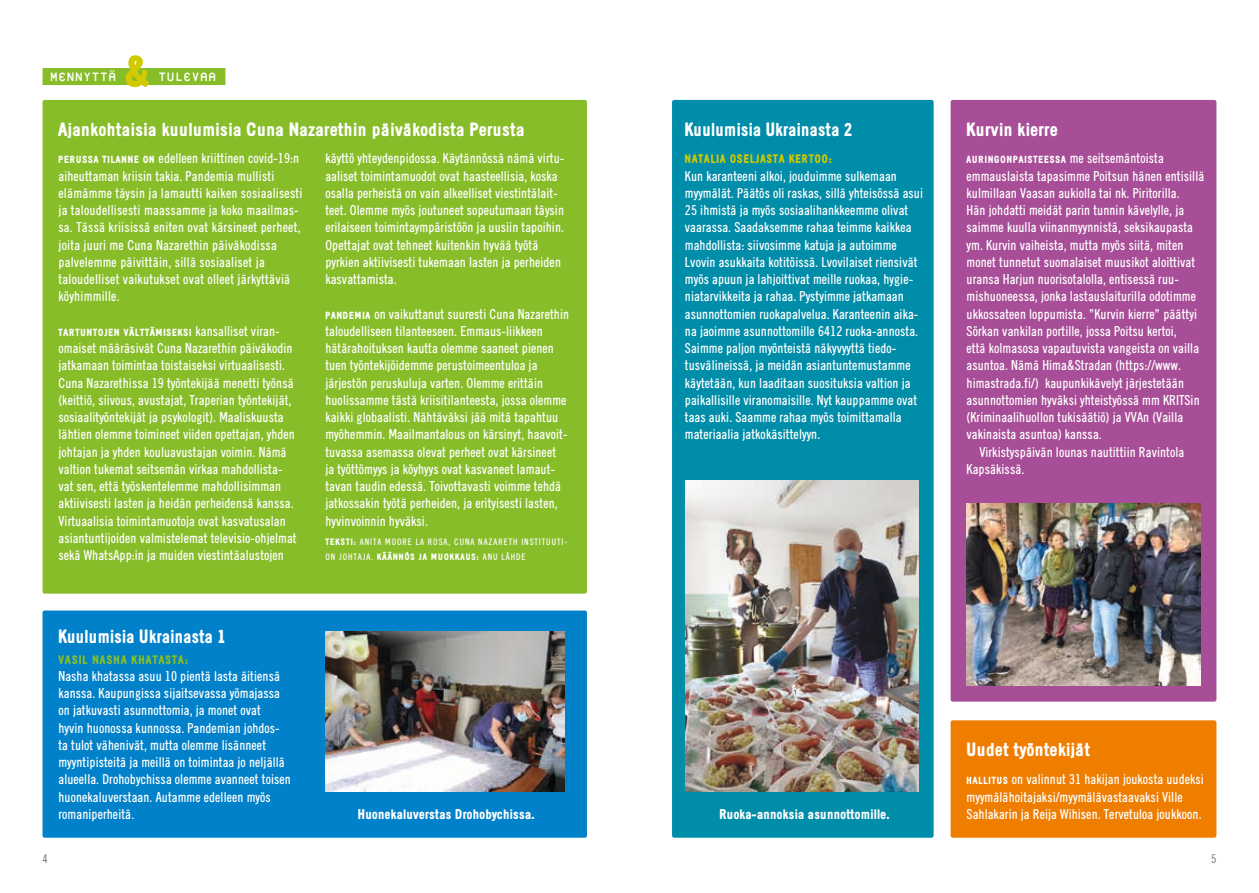
<style>
.page{position:relative;width:1259px;height:893px;background:#fff}
.page>*{position:absolute;margin:0;border:0;box-sizing:border-box;transform-origin:0 0}
.t1{font:900 18.75px "Emmaus";letter-spacing:.005em;color:#fff}
.t2{font:900 18.75px "Emmaus";letter-spacing:.005em;color:#fff;scale:.95 1}
.t3{font:18px "Platelet";color:#fff}
.t4{font:13.8px/17.2px "Emmausdemi";color:#fff}
.t5{font:900 13.8px "Emmaus";color:#fff}
.t6{font:900 12px "Emmaus";letter-spacing:.075em;color:#d1ca00;scale:.95 1}
.t7{font:900 12px "Emmaus";letter-spacing:.075em;color:#87bd29}
.t8{font:300 12px "Emmaus";color:#70706f}
.t9{font:900 10.05px "Emmaus";letter-spacing:.075em;color:#fff}
.t10{font:9px/15px "Emmausdemi";letter-spacing:.1em;color:#fff}
.s1{font-family:"Emmaus";font-weight:900;font-size:10.05px}
.s2{font-family:"Emmausdemi";font-weight:400;font-size:13.8px}
.s3{font-family:"Emmaus";font-weight:900}
</style>
<div class="page">
<div style="left:43px;top:100px;width:544px;height:494px;background:#87bd29;border-radius:2px"></div>
<div style="left:672px;top:100px;width:261px;height:738px;background:#008da9;border-radius:2px"></div>
<div style="left:43px;top:610px;width:544px;height:228px;background:#0081c9;border-radius:2px"></div>
<div style="left:950px;top:720px;width:266px;height:118px;background:#ef7d00;border-radius:2px"></div>
<img style="left:685px;top:480px;width:234px;height:311px">
<img style="left:325px;top:632px;width:240px;height:159px">
<div style="left:43px;top:68px;width:182px;height:17px;background:#87bd29"></div>
<svg style="left:125px;top:55px;width:24px;height:32px"></svg>
<div style="left:950px;top:100px;width:266px;height:602px;background:#a84d97;border-radius:2px"></div>
<img style="left:967px;top:503px;width:233px;height:183px">
<h2 class="t3" style="left:50px;top:68px;width:68px">MENNYTTÄ</h2>
<h2 class="t3" style="left:158px;top:68px;width:60px">TULEVAA</h2>
<h1 class="t1" style="left:58px;top:118px;width:468px">Ajankohtaisia kuulumisia Cuna Nazarethin päiväkodista Perusta</h1>
<h1 class="t2" style="left:685px;top:118px;width:178px">Kuulumisia Ukrainasta 2</h1>
<p class="t4" style="left:58px;top:150px;width:246px"><span class="s1">PERUSSA TILANNE ON</span> edelleen kriittinen covid-19:n aiheuttaman kriisin takia. Pandemia mullisti elämämme täysin ja lamautti kaiken sosiaalisesti ja taloudellisesti maassamme ja koko maailmas&shy;sa. Tässä kriisissä eniten ovat kärsineet perheet, joita juuri me Cuna Nazarethin päiväkodissa palvelemme päivittäin, sillä sosiaaliset ja taloudelliset vaikutukset ovat olleet järkyttäviä köyhimmille.</p>
<p class="t9" style="left:58px;top:327px;width:223px">TARTUNTOJEN VÄLTTÄMISEKSI <span class="s2">kansalliset viran-</span></p>
<p class="t4" style="left:58px;top:339px;width:240px">omaiset määräsivät Cuna Nazarethin päiväkodin jatkamaan toimintaa toistaiseksi virtuaalisesti.<br>Cuna Nazarethissa 19 työntekijää menetti työnsä (keittiö, siivous, avustajat, Traperian työntekijät, sosiaalityöntekijät ja psykologit). Maaliskuusta lähtien olemme toimineet viiden opettajan, yhden johtajan ja yhden kouluavustajan voimin. Nämä valtion tukemat seitsemän virkaa mahdollista&shy;vat sen, että työskentelemme mahdollisimman aktiivisesti lasten ja heidän perheidensä kanssa.<br>Virtuaalisia toimintamuotoja ovat kasvatusalan asiantuntijoiden valmistelemat televisio-ohjelmat sekä WhatsApp:in ja muiden viestintäalustojen</p>
<p class="t4" style="left:325px;top:150px;width:240px">käyttö yhteydenpidossa. Käytännössä nämä virtu&shy;aaliset toimintamuodot ovat haasteellisia, koska osalla perheistä on vain alkeelliset viestintälait&shy;teet. Olemme myös joutuneet sopeutumaan täysin erilaiseen toimintaympäristöön ja uusiin tapoihin.<br>Opettajat ovat tehneet kuitenkin hyvää työtä pyrkien aktiivisesti tukemaan lasten ja perheiden kasvattamista.</p>
<p class="t4" style="left:325px;top:305px;width:245px"><span class="s1">PANDEMIA</span> on vaikuttanut suuresti Cuna Nazarethin taloudelliseen tilanteeseen. Emmaus-liikkeen hätärahoituksen kautta olemme saaneet pienen tuen työntekijöidemme perustoimeentuloa ja järjestön peruskuluja varten. Olemme erittäin huolissamme tästä kriisitilanteesta, jossa olemme kaikki globaalisti. Nähtäväksi jää mitä tapahtuu myöhemmin. Maailmantalous on kärsinyt, haavoit&shy;tuvassa asemassa olevat perheet ovat kärsineet<br>ja työttömyys ja köyhyys ovat kasvaneet lamaut&shy;tavan taudin edessä. Toivottavasti voimme tehdä jatkossakin työtä perheiden, ja erityisesti lasten, hyvinvoinnin hyväksi.</p>
<p class="t10" style="left:325px;top:534px;width:243px"><span class="s3">TEKSTI:</span> ANITA MOORE LA ROSA, CUNA NAZARETH INSTITUUTI-<br>ON JOHTAJA. <span class="s3">KÄÄNNÖS JA MUOKKAUS:</span> ANU LÄHDE</p>
<h1 class="t2" style="left:58px;top:626px;width:178px">Kuulumisia Ukrainasta 1</h1>
<p class="t7" style="left:58px;top:652px;width:131px">VASIL NASHA KHATASTA:</p>
<p class="t4" style="left:58px;top:667px;width:234px">Nasha khatassa asuu 10 pientä lasta äitiensä kanssa. Kaupungissa sijaitsevassa yömajassa on jatkuvasti asunnottomia, ja monet ovat<br>hyvin huonossa kunnossa. Pandemian johdos&shy;ta tulot vähenivät, mutta olemme lisänneet myyntipisteitä ja meillä on toimintaa jo neljällä alueella. Drohobychissa olemme avanneet toisen huonekaluverstaan. Autamme edelleen myös romaniperheitä.</p>
<p class="t5" style="left:358px;top:806px;width:178px">Huonekaluverstas Drohobychissa.</p>
<p class="t6" style="left:685px;top:152px;width:156px">NATALIA OSELJASTA KERTOO:</p>
<p class="t4" style="left:685px;top:167px;width:240px">Kun karanteeni alkoi, jouduimme sulkemaan myymälät. Päätös oli raskas, sillä yhteisössä asui 25 ihmistä ja myös sosiaalihankkeemme olivat vaarassa. Saadaksemme rahaa teimme kaikkea mahdollista: siivosimme katuja ja autoimme Lvovin asukkaita kotitöissä. Lvovilaiset riensivät myös apuun ja lahjoittivat meille ruokaa, hygie&shy;niatarvikkeita ja rahaa. Pystyimme jatkamaan asunnottomien ruokapalvelua. Karanteenin aika&shy;na jaoimme asunnottomille 6412 ruoka-annosta.<br>Saimme paljon myönteistä näkyvyyttä tiedo&shy;tusvälineissä, ja meidän asiantuntemustamme käytetään, kun laaditaan suosituksia valtion ja paikallisille viranomaisille. Nyt kauppamme ovat taas auki. Saamme rahaa myös toimittamalla materiaalia jatkokäsittelyyn.</p>
<p class="t5" style="left:719px;top:806px;width:172px">Ruoka-annoksia asunnottomille.</p>
<h1 class="t1" style="left:966px;top:118px;width:93px">Kurvin kierre</h1>
<p class="t9" style="left:966px;top:154px;width:199px">AURINGONPAISTEESSA <span class="s2">me seitsemäntoista</span></p>
<p class="t4" style="left:966px;top:167px;width:239px">emmauslaista tapasimme Poitsun hänen entisillä kulmillaan Vaasan aukiolla tai nk. Piritorilla.<br>Hän johdatti meidät parin tunnin kävelylle, ja saimme kuulla viinanmyynnistä, seksikaupasta ym. Kurvin vaiheista, mutta myös siitä, miten monet tunnetut suomalaiset muusikot aloittivat uransa Harjun nuorisotalolla, entisessä ruu&shy;mishuoneessa, jonka lastauslaiturilla odotimme ukkossateen loppumista. ”Kurvin kierre” päättyi Sörkan vankilan portille, jossa Poitsu kertoi,<br>että kolmasosa vapautuvista vangeista on vailla asuntoa. Nämä Hima&amp;Stradan (https://www. himastrada.fi/) kaupunkikävelyt järjestetään asunnottomien hyväksi yhteistyössä mm KRITSin (Kriminaalihuollon tukisäätiö) ja VVAn (Vailla vakinaista asuntoa) kanssa.</p>
<p class="t4" style="left:966px;top:443px;width:219px;text-indent:13px">Virkistyspäivän lounas nautittiin Ravintola<br>Kapsäkissä.</p>
<h1 class="t1" style="left:966px;top:739px;width:125px">Uudet työntekijät</h1>
<p class="t4" style="left:966px;top:771px;width:239px"><span class="s1">HALLITUS</span> on valinnut 31 hakijan joukosta uudeksi myymälähoitajaksi/myymälävastaavaksi Ville<br>Sahlakarin ja Reija Wihisen. Tervetuloa joukkoon.</p>
<p class="t8" style="left:43px;top:852px;width:7px">4</p>
<p class="t8" style="left:1211px;top:852px;width:7px">5</p>
</div>
